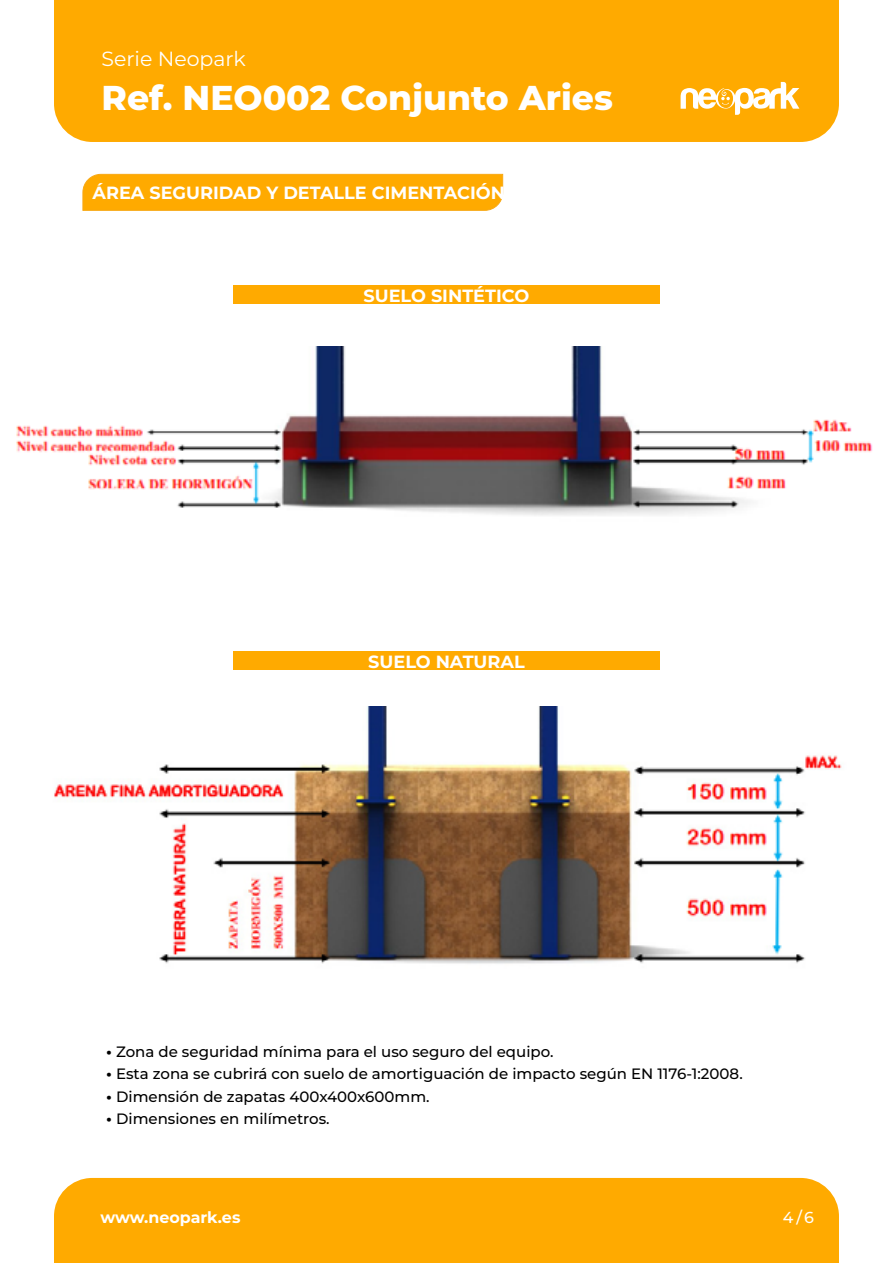
<style>
.page{position:relative;width:893px;height:1263px;background:#fff}
.page>*{position:absolute;margin:0;border:0;box-sizing:border-box;transform-origin:0 0}
.t1{font:800 34.5px "Montserrat";color:#fff}
.t2{font:20.4px "Montserrat";color:#fff}
.t3{font:700 17.7px "Montserrat";color:#fff}
.t4{font:700 15.9px "Montserrat";color:#fff}
.t5{font:500 15.9px "Montserrat";color:#fff}
.t6{font:500 15px/22.5px "Montserrat";color:#000}
.s1{font-weight:900}
</style>
<div class="page">
<div style="left:54px;top:1178px;width:785px;height:85px;background:#fa0"></div>
<div style="left:54px;top:0;width:785px;height:142px;background:#fa0"></div>
<svg style="left:681px;top:82px;width:118px;height:33px"></svg>
<div style="left:83px;top:174px;width:420px;height:36px;background:#fa0"></div>
<img style="left:16px;top:346px;width:857px;height:170px">
<img style="left:54px;top:707px;width:788px;height:257px">
<div style="left:233px;top:285px;width:427px;height:18px;background:#fa0"></div>
<div style="left:233px;top:651px;width:427px;height:18px;background:#fa0"></div>
<h2 class="t2" style="left:102px;top:45px;width:146px">Serie Neopark</h2>
<h1 class="t1" style="left:102px;top:73px;width:513px">Ref. NEO002 Conjunto Aries</h1>
<p class="t3" style="left:93px;top:180px;width:414px">ÁREA SEGURIDAD Y DETALLE CIMENTACIÓN</p>
<p class="t3" style="left:364px;top:283px;width:167px">SUELO SINTÉTICO</p>
<p class="t3" style="left:368px;top:649px;width:158px">SUELO NATURAL</p>
<p class="t6" style="left:106px;top:1039px;width:638px"><span class="s1">·</span> Zona de seguridad mínima para el uso seguro del equipo.<br><span class="s1">·</span> Esta zona se cubrirá con suelo de amortiguación de impacto según EN 1176-1:2008. <span class="s1">·</span> Dimensión de zapatas 400x400x600mm.<br><span class="s1">·</span> Dimensiones en milímetros.</p>
<p class="t4" style="left:100px;top:1206px;width:141px">www.neopark.es</p>
<p class="t5" style="left:783px;top:1206px;width:33px">4/6</p>
</div>
